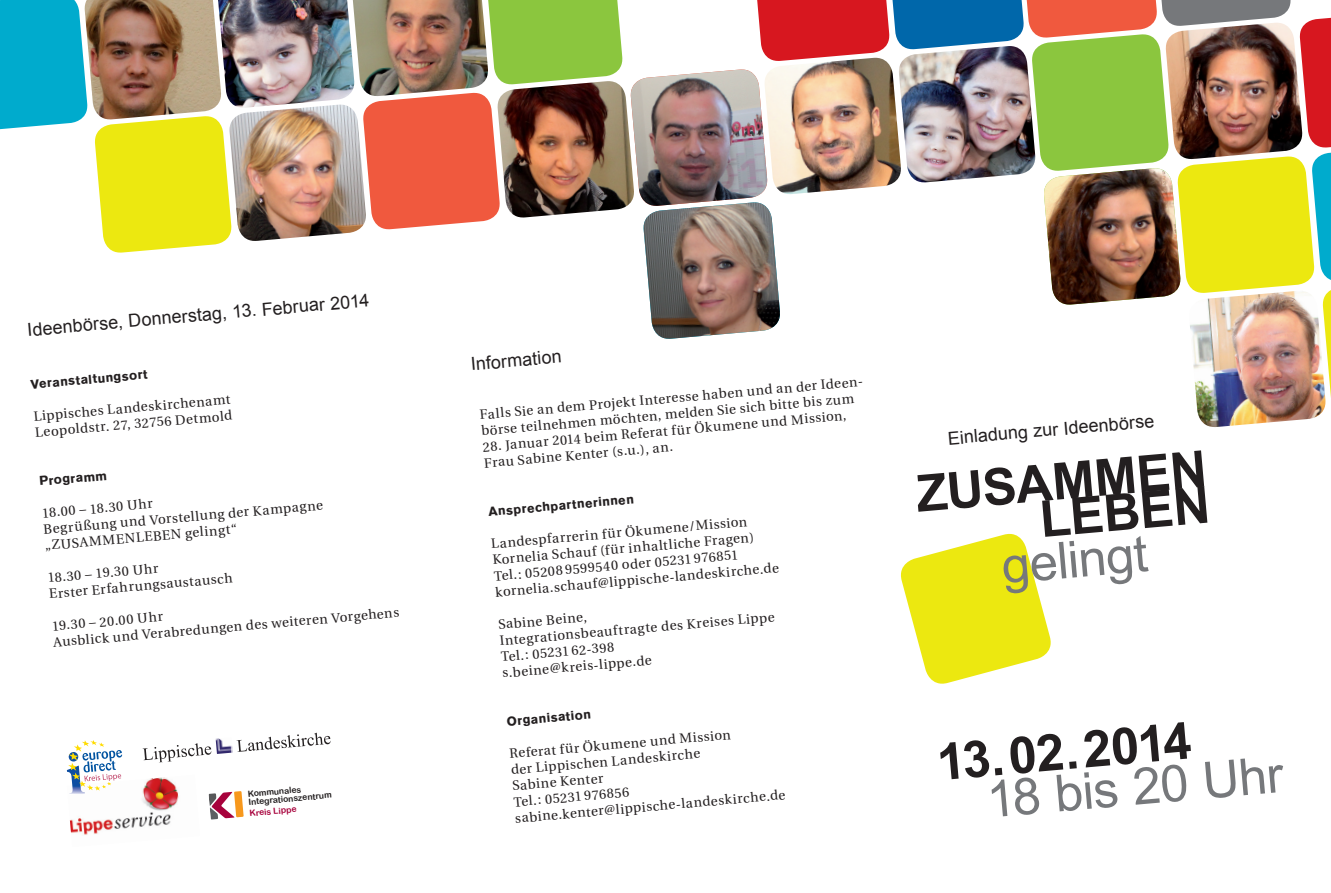
<style>
.page{position:relative;width:1331px;height:893px;background:#fff}
.page>*{position:absolute;margin:0;border:0;box-sizing:border-box;transform-origin:0 0}
.t1{font:700 51px/36px "Arial";color:#231f20;text-align:right}
.t2{font:51px "Arial";color:#76787b}
.t3{font:18px "Arial";color:#231f20}
.t4{font:13.5px/16.2px "Utopia";color:#231f20}
.t5{font:700 13.5px "Accius T";color:#231f20}
.t6{font:8.55px/8.2px "Arial Rounded MT Bold";color:#231f20}
.t7{font:8.55px "Arial Rounded MT Bold";color:#a7023c}
</style>
<div class="page">
<svg style="left:900px;top:533px;width:151px;height:151px"></svg>
<img style="left:233px;top:0;width:120px;height:105px">
<img style="left:353px;top:0;width:9px;height:89px">
<img style="left:233px;top:105px;width:129px;height:136px">
<img style="left:69px;top:777px;width:110px;height:58px">
<svg style="left:209px;top:791px;width:35px;height:28px"></svg>
<img style="left:1199px;top:417px;width:117px;height:10px">
<svg style="left:142px;top:743px;width:69px;height:20px"></svg>
<svg style="left:237px;top:733px;width:94px;height:19px"></svg>
<img style="left:216px;top:738px;width:17px;height:16px">
<svg style="left:67px;top:740px;width:55px;height:55px"></svg>
<img style="left:362px;top:0;width:969px;height:417px">
<img style="left:642px;top:202px;width:139px;height:138px">
<svg style="left:0;top:0;width:233px;height:253px"></svg>
<h2 class="t3" style="left:26px;top:318px;width:345px;rotate:-5deg">Ideenbörse, Donnerstag, 13. Februar 2014</h2>
<p class="t5" style="left:30px;top:377px;width:119px;rotate:-5deg">Veranstaltungsort</p>
<p class="t4" style="left:33px;top:408px;width:199px;rotate:-5deg">Lippisches Landeskirchenamt<br>Leopoldstr. 27, 32756 Detmold</p>
<p class="t5" style="left:39px;top:473px;width:69px;rotate:-5deg">Programm</p>
<p class="t4" style="left:41px;top:505px;width:283px;rotate:-5deg">18.00 – 18.30 uhr<br>begrüßung und Vorstellung der Kampagne „ZusammenLeben gelingt“</p>
<p class="t4" style="left:47px;top:570px;width:186px;rotate:-5deg">18.30 – 19.30 uhr<br>erster erfahrungsaustausch</p>
<p class="t4" style="left:51px;top:618px;width:350px;rotate:-5deg">19.30 – 20.00 uhr<br>ausblick und Verabredungen des weiteren Vorgehens</p>
<p class="t6" style="left:247px;top:790px;width:85px;rotate:-5deg">Kommunales<br>Integrationszentrum</p>
<p class="t7" style="left:249px;top:808px;width:49px;rotate:-5deg">Kreis Lippe</p>
<h2 class="t3" style="left:470px;top:352px;width:93px;rotate:-5deg">Information</h2>
<p class="t4" style="left:479px;top:407px;width:387px;rotate:-5deg">Falls sie an dem Projekt Interesse haben und an der Ideen&shy;börse teilnehmen möchten, melden sie sich bitte bis zum</p>
<p class="t4" style="left:482px;top:439px;width:367px;rotate:-5deg">28. Januar 2014 beim Referat für Ökumene und mission,<br>Frau sabine Kenter (s.u.), an.</p>
<p class="t5" style="left:488px;top:504px;width:147px;rotate:-5deg">Ansprechpartnerinnen</p>
<p class="t4" style="left:490px;top:536px;width:287px;rotate:-5deg">Landespfarrerin für Ökumene/mission Kornelia schauf (für inhaltliche Fragen)<br>Tel.: 05208 9599540 oder 05231 976851 kornelia.schauf@lippische-landeskirche.de</p>
<p class="t4" style="left:498px;top:617px;width:279px;rotate:-5deg">sabine beine,<br>Integrationsbeauftragte des Kreises Lippe<br>Tel.: 05231 62-398<br>s.beine@kreis-lippe.de</p>
<p class="t5" style="left:506px;top:714px;width:86px;rotate:-5deg">Organisation</p>
<p class="t4" style="left:509px;top:746px;width:274px;rotate:-5deg">Referat für Ökumene und mission<br>der Lippischen Landeskirche<br>sabine Kenter<br>Tel.: 05231 976856 sabine.kenter@lippische-landeskirche.de</p>
<h2 class="t3" style="left:947px;top:427px;width:208px;rotate:-5deg">Einladung zur Ideenbörse</h2>
<h1 class="t1" style="left:915px;top:478px;width:293px;rotate:-5deg">Zusammen leben</h1>
<h1 class="t2" style="left:999px;top:532px;width:148px;rotate:-5deg">gelingt</h1>
<h1 class="t1" style="left:936px;top:746px;width:257px;rotate:-5deg">13. 02. 2014</h1>
<h1 class="t2" style="left:984px;top:766px;width:299px;rotate:-5deg">18 bis 20 Uhr</h1>
</div>
